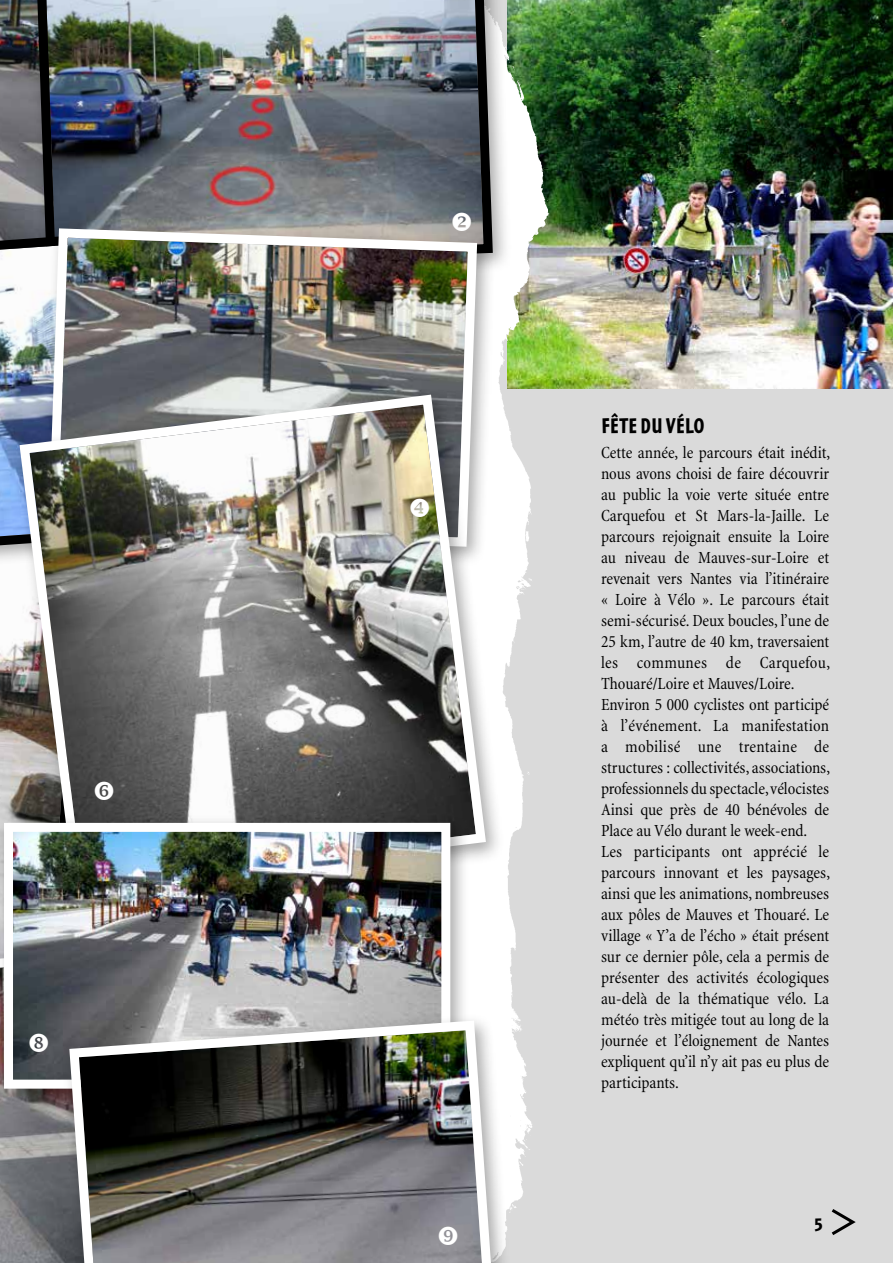
<style>
.page{position:relative;width:893px;height:1263px;background:#fff}
.page>*{position:absolute;margin:0;border:0;box-sizing:border-box;transform-origin:0 0}
.t1{font:700 21px "Pedestria MVB";color:#000}
.t2{font:700 18px "Pedestria MVB";color:#000}
.t3{font:condensed 17.25px/21px "Minion";color:#000}
</style>
<div class="page">
<svg style="left:0;top:647px;width:12px;height:168px;background:#9e9995"></svg>
<div style="left:459px;top:0;width:434px;height:1263px;background:#dadada"></div>
<img style="left:557px;top:0;width:336px;height:389px">
<img style="left:470px;top:0;width:87px;height:1208px">
<div style="left:28px;top:0;width:484px;height:288px;background:#000;opacity:.34"></div>
<img style="left:106px;top:0;width:391px;height:273px">
<img style="left:0;top:0;width:106px;height:561px">
<div style="left:40px;top:221px;width:456px;height:346px;background:#000;opacity:.34"></div>
<img style="left:44px;top:224px;width:438px;height:164px">
<div style="left:12px;top:388px;width:493px;height:524px;background:#000;opacity:.34"></div>
<img style="left:14px;top:390px;width:477px;height:507px">
<div style="left:0;top:815px;width:470px;height:294px;background:#000;opacity:.34"></div>
<img style="left:0;top:818px;width:455px;height:195px">
<div style="left:61px;top:1013px;width:452px;height:250px;background:#000;opacity:.34"></div>
<img style="left:121px;top:1016px;width:378px;height:247px">
<svg style="left:831px;top:1209px;width:25px;height:26px"></svg>
<svg style="left:411px;top:498px;width:18px;height:19px"></svg>
<svg style="left:95px;top:781px;width:19px;height:18px"></svg>
<svg style="left:0;top:947px;width:121px;height:316px;background:#666769"></svg>
<svg style="left:439px;top:1226px;width:18px;height:18px"></svg>
<svg style="left:452px;top:212px;width:19px;height:19px"></svg>
<p class="t1" style="left:601px;top:413px;width:103px">FÊTE DU VÉLO</p>
<p class="t3" style="left:601px;top:443px;width:231px">Cette année, le parcours était inédit, nous avons choisi de faire découvrir au public la voie verte située entre Carquefou et St Mars-la-Jaille. Le parcours rejoignait ensuite la Loire au niveau de Mauves-sur-Loire et revenait vers Nantes via l’itinéraire « Loire à Vélo ». Le parcours était semi-sécurisé. Deux boucles, l’une de 25 km, l’autre de 40 km, traversaient les communes de Carquefou, Thouaré/Loire et Mauves/Loire.<br>Environ 5 000 cyclistes ont participé à l’événement. La manifestation a mobilisé une trentaine de structures : collectivités, associations, professionnels du spectacle, vélocistes Ainsi que près de 40 bénévoles de Place au Vélo durant le week-end.<br>Les participants ont apprécié le parcours innovant et les paysages, ainsi que les animations, nombreuses aux pôles de Mauves et Thouaré. Le village « Y’a de l’écho » était présent sur ce dernier pôle, cela a permis de présenter des activités écologiques au-delà de la thématique vélo. La météo très mitigée tout au long de la journée et l’éloignement de Nantes expliquent qu’il n’y ait pas eu plus de participants.</p>
<p class="t2" style="left:814px;top:1212px;width:11px">5</p>
</div>
